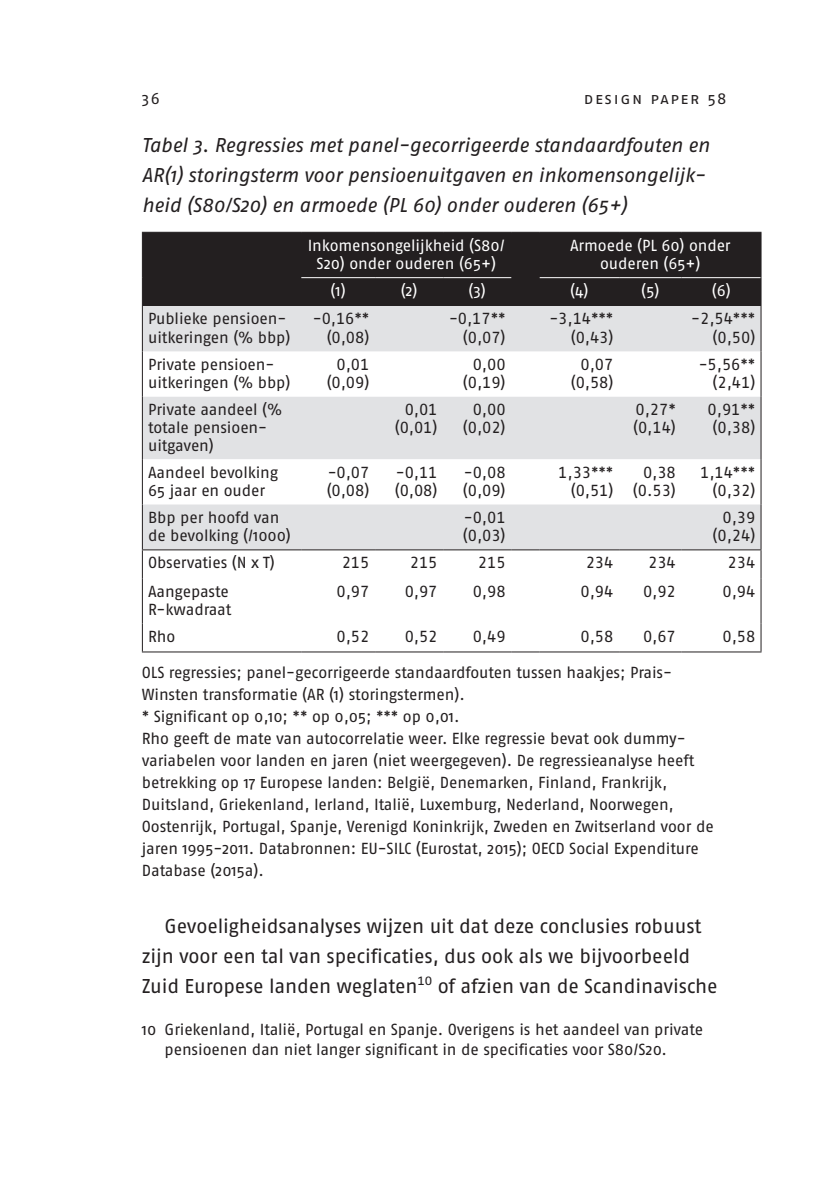
<style>
.page{position:relative;width:840px;height:1191px;background:#fff}
.page>*{position:absolute;margin:0;border:0;box-sizing:border-box;transform-origin:0 0}
.tekst{font:20px/30px "Fago No";letter-spacing:-.005em;color:#231f20}
.tekst_cursief{font:italic 20px/30px "Fago No";letter-spacing:-.01em;color:#231f20}
.tekst_klein{font:16px/22px "Fago No";letter-spacing:-.01em;color:#231f20}
.tabel{font:16px "Fago No Regular Tf";letter-spacing:-.005em;color:#231f20}
.tabel-2{font:16px/18px "Fago No";letter-spacing:-.01em;color:#231f20}
.voetnoot{font:16px/20px "Fago No";letter-spacing:-.005em;color:#231f20}
.tabel-3{font:16px/18px "Fago No";letter-spacing:-.005em;color:#fff;text-align:center}
.t1{font:16px "Fago No Regular Caps";letter-spacing:.09em;color:#231f20}
</style>
<div class="page">
<div style="left:143px;top:233px;width:617px;height:45px;background:#231f20"></div>
<svg style="left:143px;top:397px;width:617px;height:152px;fill:#e1e2e4"></svg>
<hr style="left:142px;top:232px;width:159px;height:1px;background:#231f20">
<hr style="left:142px;top:233px;width:1px;height:45px;background:#231f20">
<hr style="left:301px;top:232px;width:74px;height:1px;background:#231f20">
<hr style="left:375px;top:232px;width:68px;height:1px;background:#231f20">
<hr style="left:443px;top:232px;width:68px;height:1px;background:#231f20">
<svg style="left:511px;top:232px;width:28px;height:1px"></svg>
<hr style="left:539px;top:232px;width:79px;height:1px;background:#231f20">
<hr style="left:618px;top:232px;width:63px;height:1px;background:#231f20">
<hr style="left:681px;top:232px;width:80px;height:1px;background:#231f20">
<hr style="left:760px;top:233px;width:1px;height:45px;background:#231f20">
<svg style="left:142px;top:278px;width:619px;height:73px;background:#989798"></svg>
<hr style="left:142px;top:306px;width:1px;height:45px;background:#231f20">
<hr style="left:760px;top:306px;width:1px;height:45px;background:#231f20">
<hr style="left:142px;top:351px;width:1px;height:46px;background:#231f20">
<hr style="left:760px;top:351px;width:1px;height:46px;background:#231f20">
<hr style="left:142px;top:397px;width:1px;height:62px;background:#231f20">
<hr style="left:760px;top:397px;width:1px;height:62px;background:#231f20">
<hr style="left:142px;top:459px;width:1px;height:45px;background:#231f20">
<hr style="left:760px;top:459px;width:1px;height:45px;background:#231f20">
<hr style="left:142px;top:504px;width:1px;height:45px;background:#231f20">
<hr style="left:760px;top:504px;width:1px;height:45px;background:#231f20">
<svg style="left:142px;top:549px;width:619px;height:103px"></svg>
<hr style="left:539px;top:549px;width:79px;height:1px;background:#231f20">
<hr style="left:618px;top:549px;width:63px;height:1px;background:#231f20">
<hr style="left:681px;top:549px;width:80px;height:1px;background:#231f20">
<hr style="left:301px;top:277px;width:74px;height:1px;background:#fff">
<hr style="left:375px;top:277px;width:68px;height:1px;background:#fff">
<hr style="left:443px;top:277px;width:68px;height:1px;background:#fff">
<hr style="left:539px;top:277px;width:79px;height:1px;background:#fff">
<hr style="left:618px;top:277px;width:63px;height:1px;background:#fff">
<hr style="left:681px;top:277px;width:79px;height:1px;background:#fff">
<p class="t1" style="left:142px;top:89px;width:20px">36</p>
<p class="t1" style="left:583px;top:89px;width:144px">design paper 58</p>
<p class="tekst_cursief" style="left:142px;top:130px;width:569px">Tabel 3. Regressies met panel-gecorrigeerde standaardfouten en<br>AR(1) storingsterm voor pensioenuitgaven en inkomensongelijk&shy;heid (S80/S20) en armoede (PL 60) onder ouderen (65+)</p>
<p class="tabel-3" style="left:307px;top:236px;width:198px">Inkomensongelijkheid (S80/<br>S20) onder ouderen (65+)</p>
<p class="tabel-3" style="left:569px;top:236px;width:162px">Armoede (PL 60) onder ouderen (65+)</p>
<p class="tabel-3" style="left:330px;top:281px;width:17px">(1)</p>
<p class="tabel-3" style="left:400px;top:281px;width:18px">(2)</p>
<p class="tabel-3" style="left:468px;top:281px;width:19px">(3)</p>
<p class="tabel-3" style="left:570px;top:281px;width:20px">(4)</p>
<p class="tabel-3" style="left:641px;top:281px;width:20px">(5)</p>
<p class="tabel-3" style="left:711px;top:281px;width:20px">(6)</p>
<p class="tabel-2" style="left:148px;top:310px;width:144px">Publieke pensioen&shy;uitkeringen (% bbp)</p>
<p class="tabel" style="left:312px;top:310px;width:58px">-0,16**</p>
<p class="tabel" style="left:449px;top:310px;width:58px">-0,17**</p>
<p class="tabel" style="left:462px;top:328px;width:44px">(0,07)</p>
<p class="tabel" style="left:549px;top:310px;width:65px">-3,14***</p>
<p class="tabel" style="left:570px;top:328px;width:44px">(0,43)</p>
<p class="tabel" style="left:691px;top:310px;width:65px">-2,54***</p>
<p class="tabel" style="left:712px;top:328px;width:44px">(0,50)</p>
<p class="tabel" style="left:326px;top:328px;width:44px">(0,08)</p>
<p class="tabel-2" style="left:148px;top:355px;width:144px">Private pensioen&shy;uitkeringen (% bbp)</p>
<p class="tabel" style="left:336px;top:355px;width:34px">0,01</p>
<p class="tabel" style="left:326px;top:373px;width:44px">(0,09)</p>
<p class="tabel-2" style="left:148px;top:400px;width:135px">Private aandeel (% totale pensioen&shy;uitgaven)</p>
<p class="tabel" style="left:404px;top:400px;width:34px">0,01</p>
<p class="tabel" style="left:394px;top:418px;width:44px">(0,01)</p>
<p class="tabel-2" style="left:148px;top:463px;width:131px">Aandeel bevolking<br>65 jaar en ouder</p>
<p class="tabel" style="left:327px;top:463px;width:43px">-0,07</p>
<p class="tabel" style="left:326px;top:481px;width:44px">(0,08)</p>
<p class="tabel" style="left:395px;top:463px;width:43px">-0,11</p>
<p class="tabel" style="left:394px;top:481px;width:44px">(0,08)</p>
<p class="tabel" style="left:472px;top:355px;width:34px">0,00</p>
<p class="tabel" style="left:462px;top:373px;width:44px">(0,19)</p>
<p class="tabel" style="left:472px;top:400px;width:34px">0,00</p>
<p class="tabel" style="left:462px;top:418px;width:44px">(0,02)</p>
<p class="tabel" style="left:463px;top:463px;width:43px">-0,08</p>
<p class="tabel" style="left:462px;top:481px;width:44px">(0,09)</p>
<p class="tabel-2" style="left:148px;top:508px;width:144px">Bbp per hoofd van de bevolking (/1000)</p>
<p class="tabel" style="left:463px;top:508px;width:43px">-0,01</p>
<p class="tabel" style="left:462px;top:526px;width:44px">(0,03)</p>
<p class="tabel" style="left:580px;top:355px;width:34px">0,07</p>
<p class="tabel" style="left:570px;top:373px;width:44px">(0,58)</p>
<p class="tabel" style="left:558px;top:463px;width:57px">1,33***</p>
<p class="tabel" style="left:570px;top:481px;width:44px">(0,51)</p>
<p class="tabel" style="left:635px;top:400px;width:42px">0,27*</p>
<p class="tabel" style="left:632px;top:418px;width:44px">(0,14)</p>
<p class="tabel" style="left:642px;top:463px;width:34px">0,38</p>
<p class="tabel" style="left:632px;top:481px;width:44px">(0.53)</p>
<p class="tabel" style="left:698px;top:355px;width:58px">-5,56**</p>
<p class="tabel" style="left:712px;top:373px;width:44px">(2,41)</p>
<p class="tabel" style="left:707px;top:400px;width:49px">0,91**</p>
<p class="tabel" style="left:712px;top:418px;width:44px">(0,38)</p>
<p class="tabel" style="left:699px;top:463px;width:57px">1,14***</p>
<p class="tabel" style="left:712px;top:481px;width:44px">(0,32)</p>
<p class="tabel" style="left:722px;top:508px;width:34px">0,39</p>
<p class="tabel" style="left:712px;top:526px;width:44px">(0,24)</p>
<p class="tabel-2" style="left:148px;top:553px;width:128px">Observaties (N x T)</p>
<p class="tabel" style="left:341px;top:554px;width:29px">215</p>
<p class="tabel" style="left:409px;top:554px;width:29px">215</p>
<p class="tabel" style="left:477px;top:554px;width:29px">215</p>
<p class="tabel" style="left:585px;top:554px;width:29px">234</p>
<p class="tabel" style="left:647px;top:554px;width:29px">234</p>
<p class="tabel" style="left:727px;top:554px;width:29px">234</p>
<p class="tabel-2" style="left:148px;top:582px;width:85px">Aangepaste<br>R- kwadraat</p>
<p class="tabel" style="left:336px;top:582px;width:34px">0,97</p>
<p class="tabel" style="left:404px;top:582px;width:34px">0,97</p>
<p class="tabel" style="left:472px;top:582px;width:34px">0,98</p>
<p class="tabel" style="left:580px;top:582px;width:34px">0,94</p>
<p class="tabel" style="left:642px;top:582px;width:34px">0,92</p>
<p class="tabel" style="left:722px;top:582px;width:34px">0,94</p>
<p class="tabel-2" style="left:148px;top:627px;width:29px">Rho</p>
<p class="tabel" style="left:336px;top:627px;width:34px">0,52</p>
<p class="tabel" style="left:404px;top:627px;width:34px">0,52</p>
<p class="tabel" style="left:472px;top:627px;width:34px">0,49</p>
<p class="tabel" style="left:580px;top:627px;width:34px">0,58</p>
<p class="tabel" style="left:642px;top:627px;width:34px">0,67</p>
<p class="tabel" style="left:722px;top:627px;width:34px">0,58</p>
<p class="tekst_klein" style="left:142px;top:661px;width:573px">OLS regressies; panel-gecorrigeerde standaardfouten tussen haakjes; Prais-Winsten transformatie (AR (1) storingstermen).<br>* Significant op 0,10; ** op 0,05; *** op 0,01.<br>Rho geeft de mate van autocorrelatie weer. Elke regressie bevat ook dummy&shy;variabelen voor landen en jaren (niet weergegeven). De regressieanalyse heeft betrekking op 17 Europese landen: België, Denemarken, Finland, Frankrijk, Duitsland, Griekenland, Ierland, Italië, Luxemburg, Nederland, Noorwegen, Oostenrijk, Portugal, Spanje, Verenigd Koninkrijk, Zweden en Zwitserland voor de jaren 1995-2011. Databronnen: EU-SILC (Eurostat, 2015); OECD Social Expenditure Database (2015a).</p>
<p class="tekst" style="left:142px;top:910px;width:577px;text-indent:23px">Gevoeligheidsanalyses wijzen uit dat deze conclusies robuust zijn voor een tal van specificaties, dus ook als we bijvoorbeeld<br>Zuid Europese landen weglaten<sup>10</sup> of afzien van de Scandinavische</p>
<p class="voetnoot" style="left:164px;top:1019px;width:540px;text-indent:-23px">10 Griekenland, Italië, Portugal en Spanje. Overigens is het aandeel van private pensioenen dan niet langer significant in de specificaties voor S80/S20.</p>
</div>
